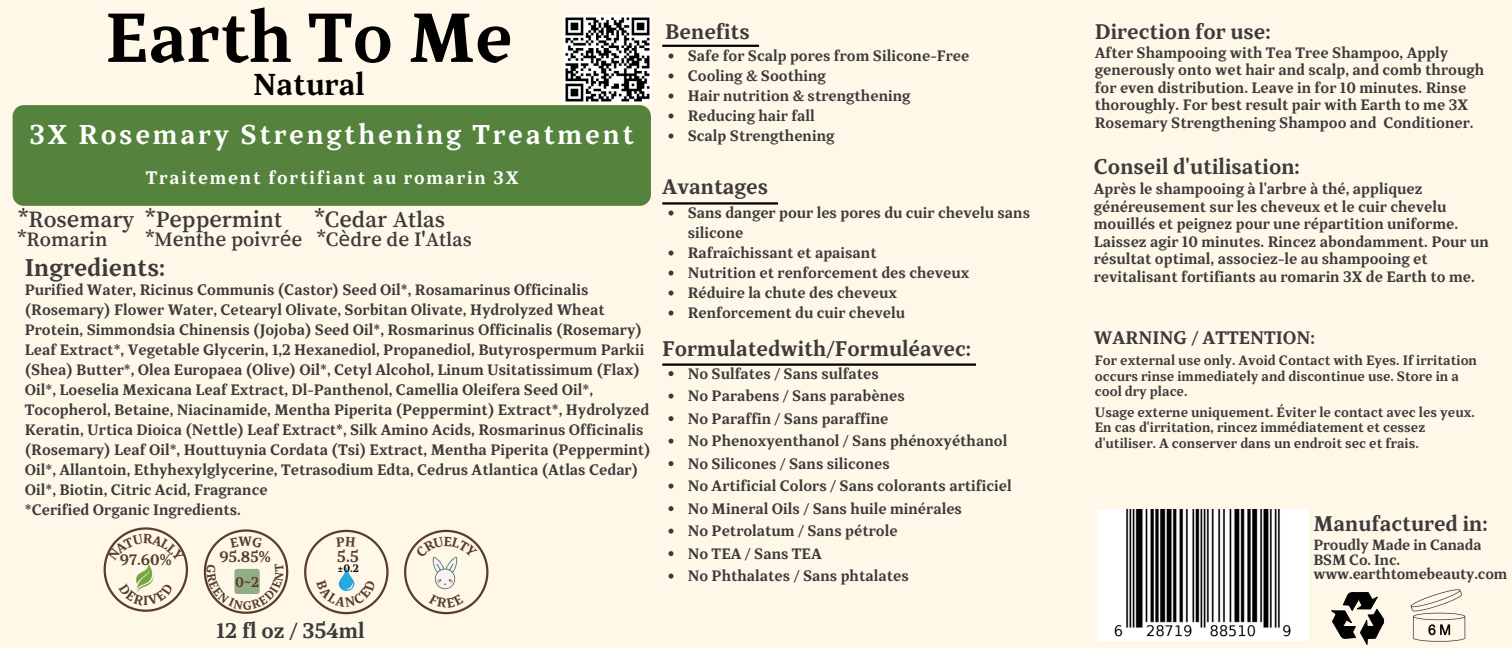
<style>
.page{position:relative;width:1512px;height:648px;background:#fff8e9}
.page>*{position:absolute;margin:0;border:0;box-sizing:border-box;transform-origin:0 0}
.t1{font:700 69px "TT Bells";color:#000}
.t2{font:700 30px "TT Bells";color:#000}
.t3{font:700 27px "TT Bells";letter-spacing:.1em;color:#fff}
.t4{font:24px "Song Myung";color:#3b3b3b}
.t5{font:700 24px "TT Bells";color:#3b3b3b}
.t6{font:700 21px "TT Bells";color:#3b3b3b}
.t7{font:21px "Song Myung";color:#3b3b3b}
.t8{font:700 18px "TT Bells";letter-spacing:.1em;color:#fff}
.t9{font:700 18px "TT Bells";color:#3b3b3b}
.t10{font:700 15.6px "TT Bells";color:#583d2b}
.t11{font:700 15px/20.1px "TT Bells";color:#3b3b3b}
.t12{font:700 15px "TT Bells";color:#583d2b}
.t13{font:700 14.7px/14.7px "TT Bells";letter-spacing:-.01em;color:#3b3b3b}
.t14{font:700 14.1px "TT Bells";color:#583d2b}
.t15{font:700 13.5px/15.9px "TT Bells";color:#3b3b3b}
.t16{font:700 13.2px "TT Bells";color:#583d2b}
.t17{font:700 10.5px "TT Bells";color:#000}
.s1{font-family:"Noto Sans"}
</style>
<div class="page">
<div style="left:13px;top:105px;width:638px;height:101px;background:#55833d"></div>
<svg style="left:668px;top:371px;width:5px;height:5px"></svg>
<svg style="left:668px;top:394px;width:5px;height:5px"></svg>
<svg style="left:668px;top:416px;width:5px;height:5px"></svg>
<svg style="left:668px;top:439px;width:5px;height:5px"></svg>
<svg style="left:668px;top:461px;width:5px;height:5px"></svg>
<svg style="left:668px;top:484px;width:5px;height:5px"></svg>
<svg style="left:668px;top:506px;width:5px;height:5px"></svg>
<svg style="left:668px;top:529px;width:5px;height:5px"></svg>
<svg style="left:668px;top:551px;width:5px;height:5px"></svg>
<svg style="left:668px;top:574px;width:5px;height:5px"></svg>
<hr style="left:662px;top:45px;width:97px;height:2px;background:#000">
<hr style="left:662px;top:202px;width:116px;height:3px;background:#000">
<hr style="left:662px;top:363px;width:314px;height:3px;background:#000">
<svg style="left:1331px;top:592px;width:54px;height:52px"></svg>
<img style="left:1410px;top:589px;width:56px;height:53px">
<img style="left:1097px;top:510px;width:212px;height:130px">
<img style="left:563px;top:15px;width:88px;height:88px">
<svg style="left:668px;top:54px;width:5px;height:5px"></svg>
<svg style="left:668px;top:74px;width:5px;height:5px"></svg>
<svg style="left:668px;top:94px;width:5px;height:5px"></svg>
<svg style="left:668px;top:114px;width:5px;height:5px"></svg>
<svg style="left:668px;top:134px;width:5px;height:5px"></svg>
<svg style="left:668px;top:211px;width:5px;height:5px"></svg>
<svg style="left:668px;top:251px;width:5px;height:5px"></svg>
<svg style="left:668px;top:271px;width:5px;height:5px"></svg>
<svg style="left:668px;top:291px;width:5px;height:5px"></svg>
<svg style="left:668px;top:311px;width:5px;height:5px"></svg>
<svg style="left:104px;top:527px;width:84px;height:85px"></svg>
<svg style="left:404px;top:530px;width:85px;height:84px"></svg>
<svg style="left:204px;top:529px;width:84px;height:85px"></svg>
<svg style="left:304px;top:530px;width:85px;height:84px"></svg>
<p class="t1" style="left:105px;top:-4px;width:409px">Earth To Me</p>
<h5 class="t2" style="left:253px;top:66px;width:113px">Natural</h5>
<h1 class="t3" style="left:30px;top:118px;width:606px">3X Rosemary Strengthening Treatment</h1>
<h1 class="t8" style="left:146px;top:167px;width:374px">Traitement fortifiant au romarin 3X</h1>
<p class="t4" style="left:18px;top:207px;width:265px">*Rosemary *Peppermint</p>
<p class="t4" style="left:314px;top:207px;width:132px">*Cedar Atlas</p>
<p class="t7" style="left:17px;top:228px;width:92px">*Romarin</p>
<p class="t7" style="left:145px;top:228px;width:328px">*Menthe poivr<span class="s1">é</span>e *C<span class="s1">è</span>dre de I'Atlas</p>
<p class="t11" style="left:25px;top:280px;width:627px">Purified Water, Ricinus Communis (Castor) Seed Oil*, Rosamarinus Officinalis (Rosemary) Flower Water, Cetearyl Olivate, Sorbitan Olivate, Hydrolyzed Wheat Protein, Simmondsia Chinensis (Jojoba) Seed Oil*, Rosmarinus Officinalis (Rosemary)<br>Leaf Extract*, Vegetable Glycerin, 1,2 Hexanediol, Propanediol, Butyrospermum Parkii (Shea) Butter*, Olea Europaea (Olive) Oil*, Cetyl Alcohol, Linum Usitatissimum (Flax)<br>Oil*, Loeselia Mexicana Leaf Extract, Dl-Panthenol, Camellia Oleifera Seed Oil*, Tocopherol, Betaine, Niacinamide, Mentha Piperita (Peppermint) Extract*, Hydrolyzed Keratin, Urtica Dioica (Nettle) Leaf Extract*, Silk Amino Acids, Rosmarinus Officinalis (Rosemary) Leaf Oil*, Houttuynia Cordata (Tsi) Extract, Mentha Piperita (Peppermint)<br>Oil*, Allantoin, Ethyhexylglycerine, Tetrasodium Edta, Cedrus Atlantica (Atlas Cedar)<br>Oil*, Biotin, Citric Acid, Fragrance</p>
<p class="t11" style="left:25px;top:500px;width:218px">*Cerified Organic Ingredients.</p>
<p class="t5" style="left:25px;top:253px;width:142px">Ingredients:</p>
<p class="t12" style="left:120px;top:551px;width:53px">97.60%</p>
<p class="t16" style="left:143px;top:593px;width:7px">I</p>
<p class="t12" style="left:219px;top:548px;width:53px">95.85%</p>
<p class="t10" style="left:337px;top:547px;width:23px">5.5</p>
<p class="t14" style="left:235px;top:573px;width:25px">0~2</p>
<p class="t17" style="left:338px;top:562px;width:22px">±0.2</p>
<p class="t6" style="left:216px;top:618px;width:150px">12 fl oz / 354ml</p>
<p class="t6" style="left:665px;top:19px;width:86px">Benefits</p>
<h5 class="t11" style="left:688px;top:46px;width:283px">Safe for Scalp pores from Silicone-Free</h5>
<p class="t11" style="left:688px;top:66px;width:140px">Cooling &amp; Soothing</p>
<p class="t11" style="left:688px;top:86px;width:224px">Hair nutrition &amp; strengthening</p>
<p class="t11" style="left:688px;top:106px;width:129px">Reducing hair fall</p>
<p class="t11" style="left:688px;top:126px;width:148px">Scalp Strengthening</p>
<p class="t6" style="left:662px;top:174px;width:107px">Avantages</p>
<p class="t11" style="left:688px;top:203px;width:344px">Sans danger pour les pores du cuir chevelu sans silicone<br>Rafraîchissant et apaisant<br>Nutrition et renforcement des cheveux<br>Réduire la chute des cheveux<br>Renforcement du cuir chevelu</p>
<h5 class="t6" style="left:662px;top:336px;width:310px">Formulatedwith/Formuléavec:</h5>
<p class="t11" style="left:688px;top:364px;width:193px">No Sulfates / Sans sulfates</p>
<h2 class="t11" style="left:688px;top:386px;width:219px">No Parabens / Sans parabènes</h2>
<h3 class="t11" style="left:688px;top:409px;width:202px">No Paraffin / Sans paraffine</h3>
<h6 class="t11" style="left:688px;top:431px;width:321px">No Phenoxyenthanol / Sans phénoxyéthanol</h6>
<h4 class="t11" style="left:688px;top:454px;width:204px">No Silicones / Sans silicones</h4>
<p class="t11" style="left:688px;top:476px;width:325px">No Artificial Colors / Sans colorants artificiel</p>
<p class="t11" style="left:688px;top:499px;width:276px">No Mineral Oils / Sans huile minérales</p>
<p class="t11" style="left:688px;top:521px;width:211px">No Petrolatum / Sans pétrole</p>
<p class="t11" style="left:688px;top:544px;width:136px">No TEA / Sans TEA</p>
<p class="t11" style="left:688px;top:566px;width:223px">No Phthalates / Sans phtalates</p>
<h3 class="t6" style="left:1095px;top:19px;width:177px">Direction for use:</h3>
<p class="t11" style="left:1095px;top:44px;width:391px;line-height:17.4px">After Shampooing with Tea Tree Shampoo, Apply generously onto wet hair and scalp, and comb through for even distribution. Leave in for 10 minutes. Rinse thoroughly. For best result pair with Earth to me 3X Rosemary Strengthening Shampoo and Conditioner.</p>
<h3 class="t6" style="left:1094px;top:154px;width:208px">Conseil d'utilisation:</h3>
<p class="t11" style="left:1094px;top:180px;width:397px;line-height:17.4px">Après le shampooing à l'arbre à thé, appliquez généreusement sur les cheveux et le cuir chevelu mouillés et peignez pour une répartition uniforme.<br>Laissez agir 10 minutes. Rincez abondamment. Pour un résultat optimal, associez-le au shampooing et revitalisant fortifiants au romarin 3X de Earth to me.</p>
<p class="t9" style="left:1094px;top:327px;width:223px">WARNING / ATTENTION:</p>
<p class="t15" style="left:1095px;top:353px;width:384px">For external use only. Avoid Contact with Eyes. If irritation occurs rinse immediately and discontinue use. Store in a cool dry place.</p>
<p class="t15" style="left:1095px;top:404px;width:382px">Usage externe uniquement. Éviter le contact avec les yeux.<br>En cas d'irritation, rincez immédiatement et cessez d'utiliser. A conserver dans un endroit sec et frais.</p>
<h3 class="t6" style="left:1313px;top:511px;width:176px">Manufactured in:</h3>
<p class="t13" style="left:1313px;top:538px;width:195px">Proudly Made in Canada<br>BSM Co. Inc. www.earthtomebeauty.com</p>
</div>
